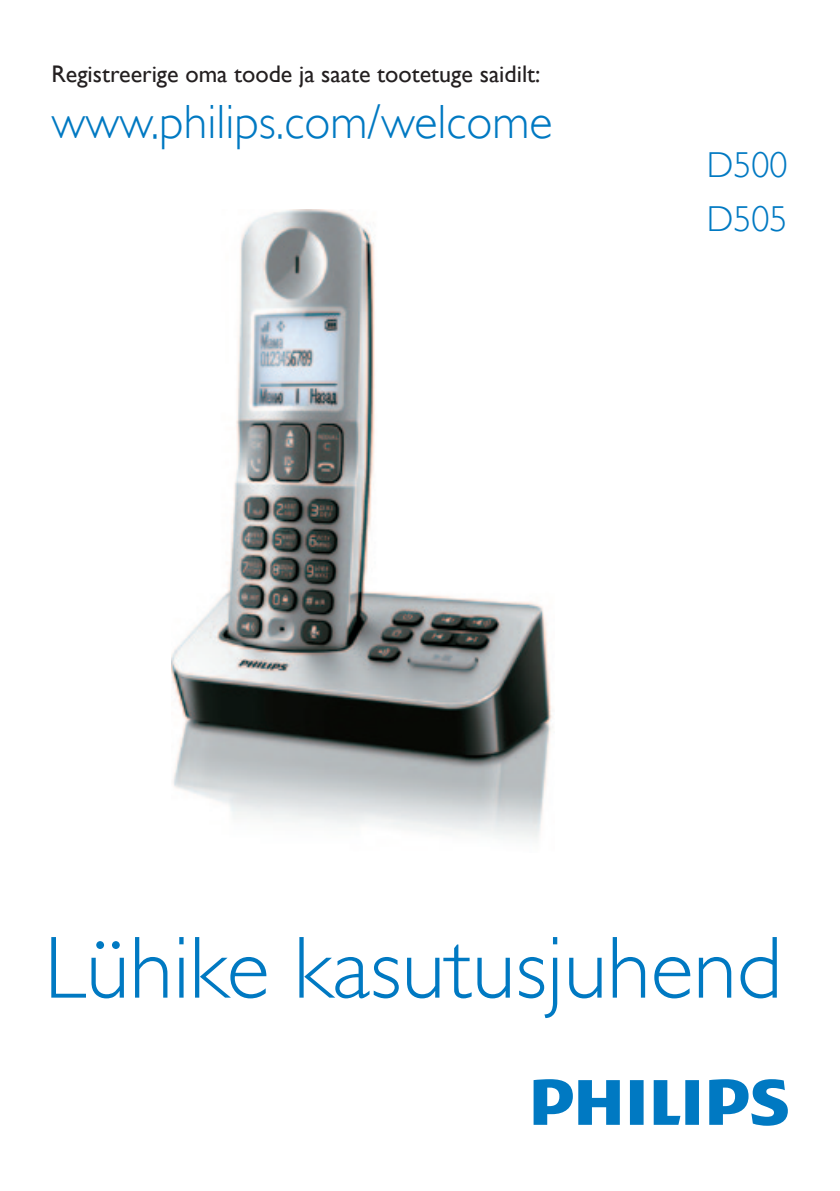
<style>
.page{position:relative;width:840px;height:1191px;background:#fff}
.page>*{position:absolute;margin:0;border:0;box-sizing:border-box;transform-origin:0 0}
.t1{font:88.8px "Gill Sans Alt One WGL Light";color:#0079c2}
.t2{font:48px "Gill Sans Alt One WGL Light";color:#0079c2}
.t3{font:36px/54px "Gill Sans Alt One WGL Light";color:#0079c2}
.t4{font:24px "Gill Sans Alt One WGL";color:#231f20}
</style>
<div class="page">
<img style="left:171px;top:209px;width:381px;height:630px">
<svg style="left:533px;top:1079px;width:254px;height:46px"></svg>
<p class="t4" style="left:51px;top:57px;width:490px">Registreerige oma toode ja saate tootetuge saidilt:</p>
<h2 class="t2" style="left:51px;top:90px;width:502px">www.philips.com/welcome</h2>
<h3 class="t3" style="left:706px;top:138px;width:82px">D500<br>D505</h3>
<h1 class="t1" style="left:44px;top:909px;width:739px">Lühike kasutusjuhend</h1>
</div>
